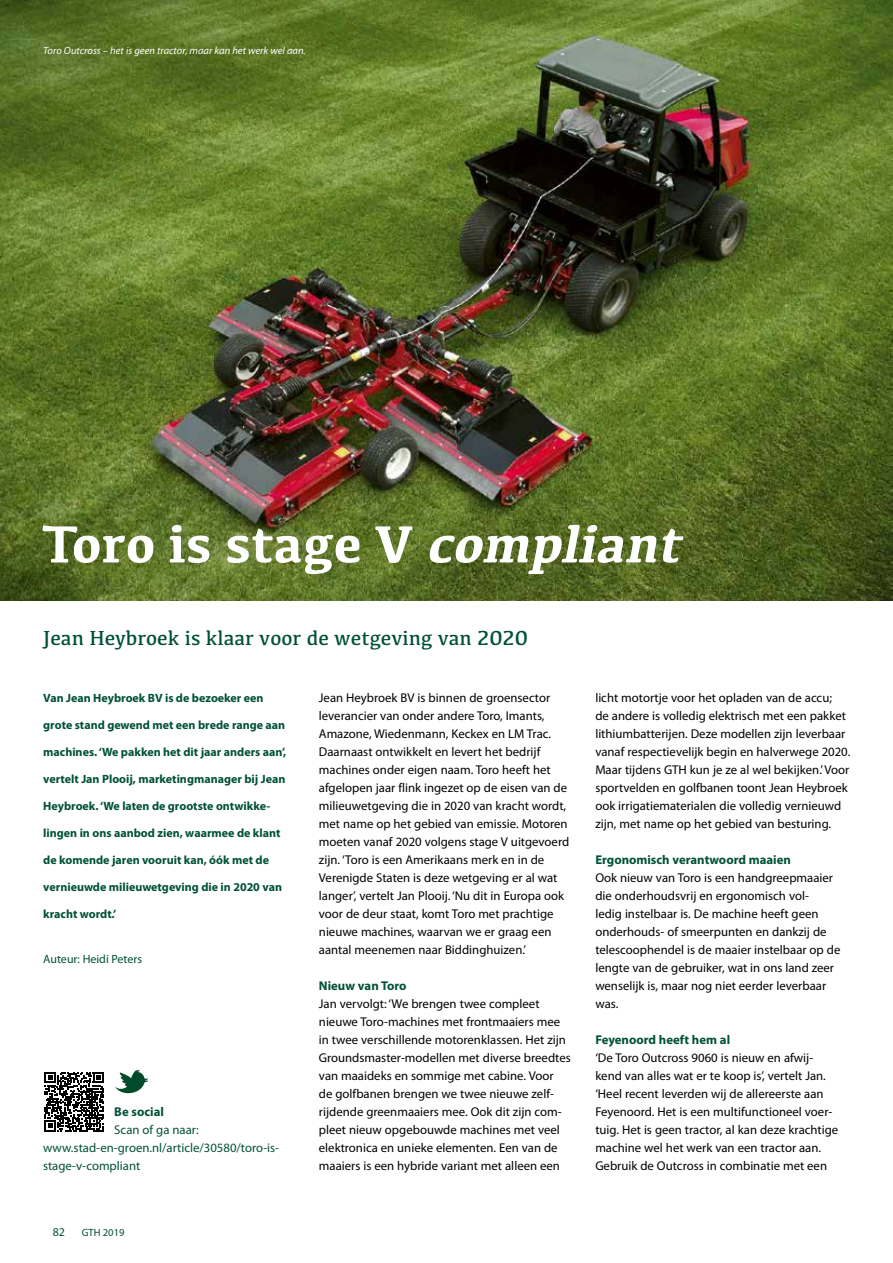
<style>
.page{position:relative;width:893px;height:1263px;background:#fff}
.page>*{position:absolute;margin:0;border:0;box-sizing:border-box;transform-origin:0 0}
.t1{font:700 54px "Kefa";color:#fff}
.t2{font:21px "Kefa";color:#005139}
.t3{font:12.75px/18px "Myriad Pro";color:#000}
.t4{font:12.75px/18px "Myriad Pro";color:#005139}
.t5{font:700 12.75px "Myriad Pro";color:#005139}
.t6{font:700 12px "Myriad Pro";color:#005139}
.t7{font:12px "Myriad Pro";color:#005139}
.t8{font:italic 10.5px "Myriad Pro";color:#fff}
.t9{font:10.5px "Myriad Pro";color:#005139}
.s1{font-style:italic}
</style>
<div class="page">
<img style="left:0;top:0;width:893px;height:600px">
<div style="left:43px;top:1069px;width:63px;height:63px;background:linear-gradient(to right,#fff,#fff)"></div>
<svg style="left:45px;top:1072px;width:59px;height:59px"></svg>
<svg style="left:115px;top:1070px;width:32px;height:23px"></svg>
<p class="t8" style="left:43px;top:44px;width:264px">Toro Outcross – het is geen tractor, maar kan het werk wel aan.</p>
<h1 class="t1" style="left:43px;top:508px;width:651px">To r o i s s t a g e V <span class="s1">compliant</span></h1>
<h2 class="t2" style="left:43px;top:625px;width:486px">Jean Heybroek is klaar voor de wetgeving van 2020</h2>
<p class="t6" style="left:43px;top:690px;width:222px">Van Jean Heybroek BV is de bezoeker een</p>
<p class="t6" style="left:43px;top:717px;width:244px">grote stand gewend met een brede range aan</p>
<p class="t6" style="left:43px;top:744px;width:244px">machines. ‘We pakken het dit jaar anders aan’,</p>
<p class="t6" style="left:43px;top:771px;width:244px">vertelt Jan Plooij, marketingmanager bij Jean</p>
<p class="t6" style="left:43px;top:798px;width:229px">Heybroek. ‘We laten de grootste ontwikke-</p>
<p class="t6" style="left:43px;top:825px;width:239px">lingen in ons aanbod zien, waarmee de klant</p>
<p class="t6" style="left:43px;top:852px;width:227px">de komende jaren vooruit kan, óók met de</p>
<p class="t6" style="left:43px;top:879px;width:240px">vernieuwde milieuwetgeving die in 2020 van</p>
<p class="t6" style="left:43px;top:906px;width:75px">kracht wordt.’</p>
<p class="t7" style="left:43px;top:952px;width:100px">Auteur: Heidi Peters</p>
<p class="t5" style="left:114px;top:1103px;width:51px">Be social</p>
<p class="t4" style="left:43px;top:1121px;width:238px;text-indent:71px">Scan of ga naar: www.stad-en-groen.nl/article/30580/toro-is&shy;stage-v-compliant</p>
<p class="t7" style="left:53px;top:1224px;width:14px">82</p>
<p class="t9" style="left:82px;top:1226px;width:44px">GTH 2019</p>
<p class="t3" style="left:319px;top:689px;width:252px">Jean Heybroek BV is binnen de groensector leverancier van onder andere Toro, Imants, Amazone, Wiedenmann, Keckex en LM Trac.<br>Daarnaast ontwikkelt en levert het bedrijf machines onder eigen naam. Toro heeft het afgelopen jaar flink ingezet op de eisen van de milieuwetgeving die in 2020 van kracht wordt, met name op het gebied van emissie. Motoren moeten vanaf 2020 volgens stage V uitgevoerd zijn. ‘Toro is een Amerikaans merk en in de Verenigde Staten is deze wetgeving er al wat langer’, vertelt Jan Plooij. ‘Nu dit in Europa ook voor de deur staat, komt Toro met prachtige nieuwe machines, waarvan we er graag een aantal meenemen naar Biddinghuizen.’</p>
<p class="t5" style="left:319px;top:977px;width:89px">Nieuw van Toro</p>
<p class="t3" style="left:319px;top:995px;width:253px">Jan vervolgt: ‘We brengen twee compleet nieuwe Toro-machines met frontmaaiers mee in twee verschillende motorenklassen. Het zijn Groundsmaster-modellen met diverse breedtes van maaideks en sommige met cabine. Voor<br>de golfbanen brengen we twee nieuwe zelf&shy;rijdende greenmaaiers mee. Ook dit zijn com&shy;pleet nieuw opgebouwde machines met veel elektronica en unieke elementen. Een van de maaiers is een hybride variant met alleen een</p>
<p class="t3" style="left:595px;top:689px;width:257px">licht motortje voor het opladen van de accu;<br>de andere is volledig elektrisch met een pakket lithiumbatterijen. Deze modellen zijn leverbaar vanaf respectievelijk begin en halverwege 2020.<br>Maar tijdens GTH kun je ze al wel bekijken.’ Voor sportvelden en golfbanen toont Jean Heybroek ook irrigatiematerialen die volledig vernieuwd zijn, met name op het gebied van besturing.</p>
<p class="t5" style="left:595px;top:851px;width:197px">Ergonomisch verantwoord maaien</p>
<p class="t3" style="left:595px;top:869px;width:247px">Ook nieuw van Toro is een handgreepmaaier die onderhoudsvrij en ergonomisch vol-<br>ledig instelbaar is. De machine heeft geen onderhouds- of smeerpunten en dankzij de telescoophendel is de maaier instelbaar op de lengte van de gebruiker, wat in ons land zeer wenselijk is, maar nog niet eerder leverbaar was.</p>
<p class="t5" style="left:595px;top:1032px;width:136px">Feyenoord heeft hem al</p>
<p class="t3" style="left:595px;top:1049px;width:244px">‘De Toro Outcross 9060 is nieuw en afwij&shy;kend van alles wat er te koop is’, vertelt Jan. ‘Heel recent leverden wij de allereerste aan Feyenoord. Het is een multifunctioneel voer&shy;tuig. Het is geen tractor, al kan deze krachtige machine wel het werk van een tractor aan.<br>Gebruik de Outcross in combinatie met een</p>
</div>
